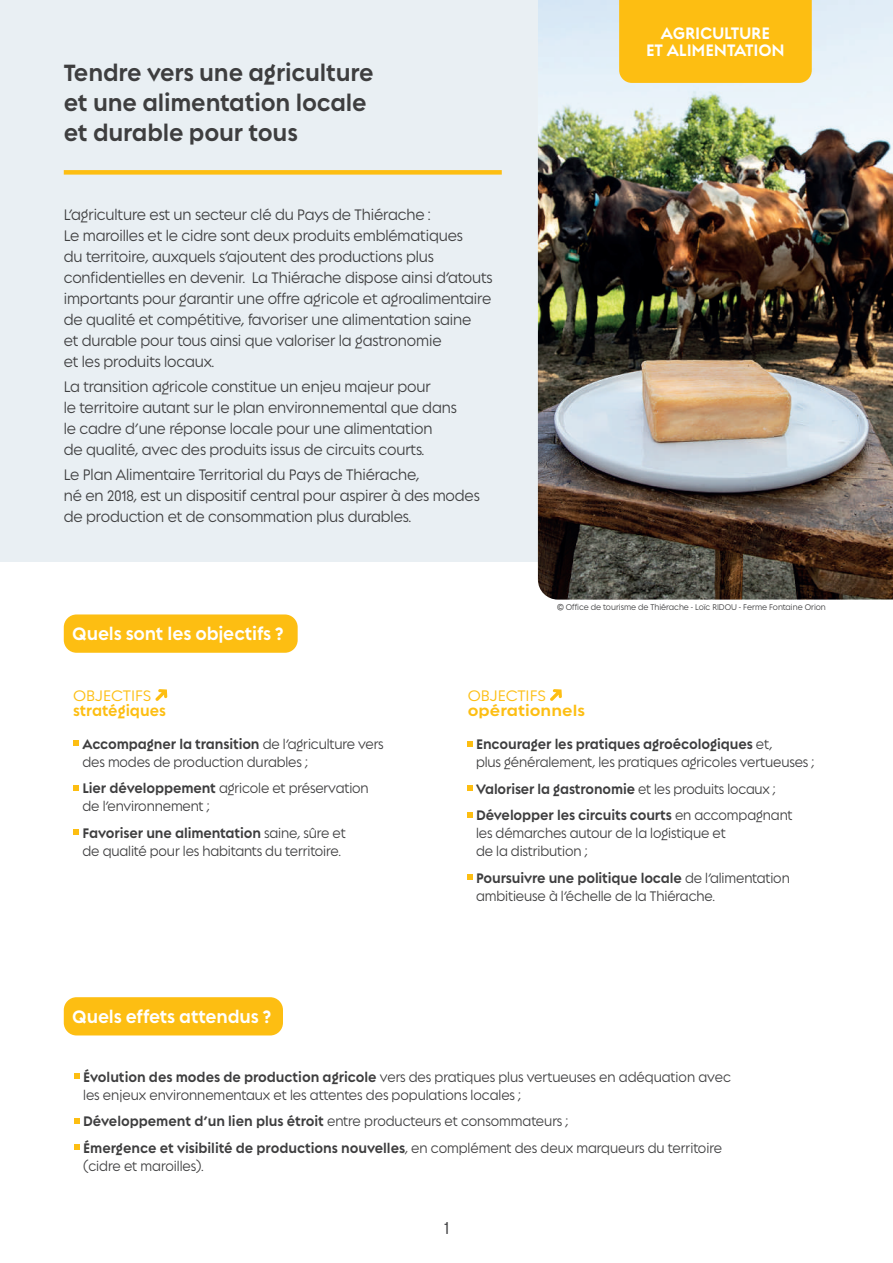
<style>
.page{position:relative;width:893px;height:1263px;background:#fff}
.page>*{position:absolute;margin:0;border:0;box-sizing:border-box;transform-origin:0 0}
.t1{font:700 25.5px/30px "Regulator Nova";letter-spacing:-.01em;color:#3e3e3f;scale:.9 1}
.t2{font:700 19.5px "Regulator Nova";letter-spacing:-.01em;color:#fff;scale:.9 1}
.t3{font:700 18px/17.2px "Regulator Nova";letter-spacing:-.01em;color:#fff;text-align:center;scale:.9 1}
.t4{font:500 16.5px/21px "Regulator Nova";letter-spacing:-.01em;color:#3e3e3f;scale:.9 1}
.t5{font:500 16.5px "Regulator Nova";color:#fdbe12}
.t6{font:700 16.5px "Regulator Nova";color:#fdbe12}
.t7{font:700 16.5px "Regulator Nova";color:#fdbe12;scale:.9 1}
.t8{font:16.5px "Atrament";color:#3e3e3f}
.t9{font:500 15px/18px "Regulator Nova";letter-spacing:-.01em;color:#3e3e3f;scale:.89 1}
.t10{font:700 15px/26.5px "Regulator Nova";letter-spacing:-.01em;color:#3e3e3f;scale:.89 1}
.t11{font:700 15px/26.5px "Regulator Nova";letter-spacing:-.01em;color:#3e3e3f;scale:.88 1}
.t12{font:500 9px "Regulator Nova";letter-spacing:-.005em;color:#3e3e3f;scale:.9 1}
.s1{font-weight:700}
.s2{font-weight:500}
</style>
<div class="page">
<div style="left:0;top:0;width:893px;height:561px;background:#e9eff3"></div>
<img style="left:538px;top:0;width:355px;height:600px">
<div style="left:64px;top:614px;width:234px;height:39px;background:#fdbe12;border-radius:13px"></div>
<div style="left:64px;top:997px;width:219px;height:38px;background:#fdbe12;border-radius:13px"></div>
<svg style="left:75px;top:1074px;width:5px;height:5px"></svg>
<svg style="left:75px;top:1118px;width:5px;height:5px"></svg>
<svg style="left:75px;top:1145px;width:5px;height:5px"></svg>
<svg style="left:468px;top:741px;width:5px;height:5px"></svg>
<svg style="left:468px;top:785px;width:5px;height:6px"></svg>
<svg style="left:468px;top:812px;width:5px;height:5px"></svg>
<svg style="left:468px;top:874px;width:5px;height:6px"></svg>
<svg style="left:550px;top:689px;width:12px;height:12px"></svg>
<svg style="left:73px;top:741px;width:5px;height:5px"></svg>
<svg style="left:73px;top:785px;width:5px;height:5px"></svg>
<svg style="left:73px;top:830px;width:5px;height:5px"></svg>
<svg style="left:155px;top:689px;width:12px;height:12px"></svg>
<div style="left:619px;top:0;width:193px;height:83px;background:#fdbe12"></div>
<div style="left:64px;top:170px;width:438px;height:5px;background:#fdbe12"></div>
<h1 class="t1" style="left:64px;top:58px;width:346px">Tendre vers une agriculture et une alimentation locale et durable pour tous</h1>
<p class="t4" style="left:64px;top:204px;width:478px">L’agriculture est un secteur clé du Pays de Thiérache :<br>Le maroilles et le cidre sont deux produits emblématiques<br>du territoire, auxquels s’ajoutent des productions plus confidentielles en devenir. La Thiérache dispose ainsi d’atouts importants pour garantir une offre agricole et agroalimentaire de qualité et compétitive, favoriser une alimentation saine<br>et durable pour tous ainsi que valoriser la gastronomie<br>et les produits locaux.</p>
<p class="t4" style="left:64px;top:376px;width:438px">La transition agricole constitue un enjeu majeur pour<br>le territoire autant sur le plan environnemental que dans le cadre d’une réponse locale pour une alimentation<br>de qualité, avec des produits issus de circuits courts.</p>
<p class="t4" style="left:64px;top:464px;width:464px">Le Plan Alimentaire Territorial du Pays de Thiérache,<br>né en 2018, est un dispositif central pour aspirer à des modes de production et de consommation plus durables.</p>
<p class="t2" style="left:72px;top:622px;width:236px">Quels sont les objectifs ?</p>
<p class="t3" style="left:646px;top:25px;width:156px">AGRICULTURE<br>ET ALIMENTATION</p>
<p class="t12" style="left:557px;top:602px;width:300px">© Office de tourisme de Thiérache - Loïc RIDOU - Ferme Fontaine Orion</p>
<p class="t5" style="left:73px;top:686px;width:80px">OBJECTIFS</p>
<p class="t7" style="left:73px;top:701px;width:105px">stratégiques</p>
<p class="t9" style="left:83px;top:735px;width:340px"><span class="s1">Accompagner la transition</span> de l’agriculture vers des modes de production durables ;</p>
<p class="t9" style="left:83px;top:779px;width:323px"><span class="s1">Lier développement</span> agricole et préservation de l’environnement ;</p>
<p class="t9" style="left:83px;top:824px;width:297px"><span class="s1">Favoriser une alimentation</span> saine, sûre et de qualité pour les habitants du territoire.</p>
<p class="t2" style="left:72px;top:1005px;width:223px">Quels effets attendus ?</p>
<p class="t5" style="left:468px;top:686px;width:80px">OBJECTIFS</p>
<p class="t6" style="left:468px;top:701px;width:119px">opérationnels</p>
<p class="t9" style="left:476px;top:735px;width:382px"><span class="s1">Encourager les pratiques agroécologiques</span> et,<br>plus généralement, les pratiques agricoles vertueuses ;</p>
<p class="t11" style="left:476px;top:775px;width:361px">Valoriser la gastronomie <span class="s2">et les produits locaux ;<br></span>Développer les circuits courts <span class="s2">en accompagnant</span></p>
<p class="t9" style="left:476px;top:824px;width:282px">les démarches autour de la logistique et de la distribution ;</p>
<p class="t9" style="left:476px;top:869px;width:354px"><span class="s1">Poursuivre une politique locale</span> de l’alimentation ambitieuse à l’échelle de la Thiérache.</p>
<p class="t9" style="left:83px;top:1068px;width:729px"><span class="s1">Évolution des modes de production agricole</span> vers des pratiques plus vertueuses en adéquation avec les enjeux environnementaux et les attentes des populations locales ;</p>
<p class="t10" style="left:83px;top:1108px;width:719px">Développement d’un lien plus étroit <span class="s2">entre producteurs et consommateurs ;<br></span>Émergence et visibilité de productions nouvelles<span class="s2">, en complément des deux marqueurs du territoire</span></p>
<p class="t9" style="left:83px;top:1157px;width:137px">(cidre et maroilles).</p>
<p class="t8" style="left:444px;top:1218px;width:6px">1</p>
</div>
